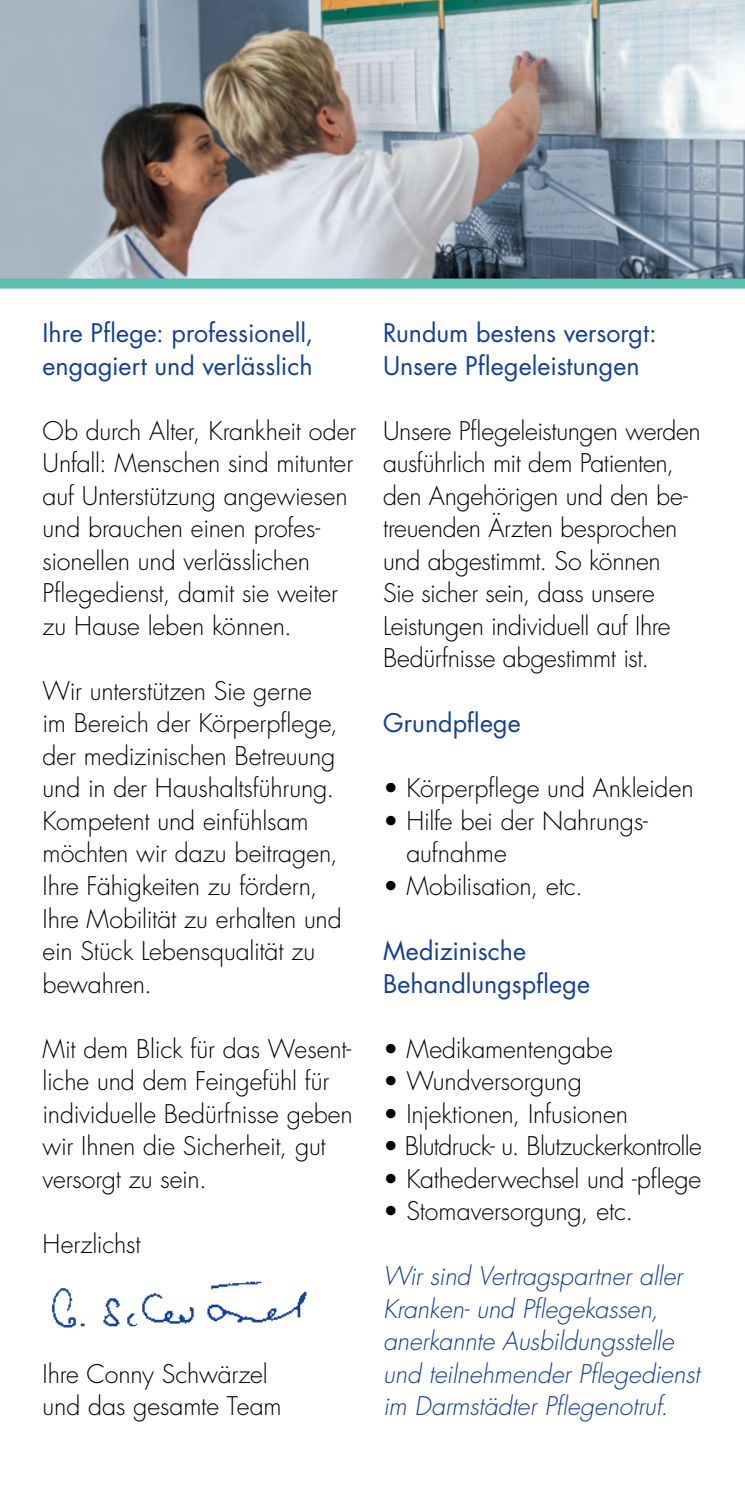
<style>
.page{position:relative;width:745px;height:1489px;background:#fff}
.page>*{position:absolute;margin:0;border:0;box-sizing:border-box;transform-origin:0 0}
.t1{font:300 25px/32.5px "Futura";letter-spacing:-.01em;color:#000}
.t2{font:25px/32.5px "Futura";color:#134094}
.t3{font:italic 300 25px/32.5px "Futura";letter-spacing:-.005em;color:#134094}
</style>
<div class="page">
<img style="left:0;top:0;width:744px;height:278px">
<div style="left:0;top:278px;width:744px;height:10px;background:#5bbdad"></div>
<img style="left:51px;top:1281px;width:256px;height:47px">
<p class="t2" style="left:43px;top:316px;width:272px">Ihre Pflege: professionell, engagiert und verlässlich</p>
<p class="t1" style="left:43px;top:414px;width:315px">Ob durch Alter, Krankheit oder<br>Unfall: Menschen sind mitunter auf Unterstützung angewiesen und brauchen einen profes&shy;sionellen und verlässlichen<br>Pflegedienst, damit sie weiter zu Hause leben können.</p>
<p class="t1" style="left:43px;top:674px;width:300px">Wir unterstützen Sie gerne<br>im Bereich der Körperpflege, der medizinischen Betreuung und in der Haushaltsführung.<br>Kompetent und einfühlsam möchten wir dazu beitragen,<br>Ihre Fähigkeiten zu fördern,<br>Ihre Mobilität zu erhalten und ein Stück Lebensqualität zu bewahren.</p>
<p class="t1" style="left:43px;top:1032px;width:311px">Mit dem Blick für das Wesent&shy;liche und dem Feingefühl für individuelle Bedürfnisse geben wir Ihnen die Sicherheit, gut versorgt zu sein.</p>
<p class="t1" style="left:43px;top:1227px;width:99px">Herzlichst</p>
<p class="t1" style="left:43px;top:1357px;width:240px">Ihre Conny Schwärzel und das gesamte Team</p>
<p class="t2" style="left:383px;top:316px;width:275px">Rundum bestens versorgt:<br>Unsere Pflegeleistungen</p>
<p class="t1" style="left:383px;top:414px;width:319px">Unsere Pflegeleistungen werden ausführlich mit dem Patienten, den Angehörigen und den be&shy;treuenden Ärzten besprochen und abgestimmt. So können<br>Sie sicher sein, dass unsere<br>Leistungen individuell auf Ihre<br>Bedürfnisse abgestimmt ist.</p>
<p class="t2" style="left:383px;top:706px;width:139px">Grundpflege</p>
<p class="t1" style="left:383px;top:772px;width:312px">• Körperpflege und Ankleiden</p>
<p class="t1" style="left:406px;top:804px;width:243px;text-indent:-23px">• Hilfe bei der Nahrungs&shy;aufnahme</p>
<p class="t1" style="left:383px;top:869px;width:201px">• Mobilisation, etc.</p>
<p class="t2" style="left:383px;top:934px;width:208px">Medizinische<br>Behandlungspflege</p>
<p class="t1" style="left:383px;top:1032px;width:231px">• Medikamentengabe</p>
<p class="t1" style="left:383px;top:1064px;width:200px">• Wundversorgung</p>
<p class="t1" style="left:383px;top:1097px;width:246px">• Injektionen, Infusionen</p>
<p class="t1" style="left:383px;top:1129px;width:320px">• Blutdruck- u. Blutzuckerkontrolle</p>
<p class="t1" style="left:383px;top:1162px;width:319px">• Kathederwechsel und -pflege</p>
<p class="t1" style="left:383px;top:1194px;width:251px">• Stomaversorgung, etc.</p>
<p class="t3" style="left:383px;top:1259px;width:318px">Wir sind Vertragspartner aller<br>Kranken- und Pflegekassen, anerkannte Ausbildungsstelle und teilnehmender Pflegedienst im Darmstädter Pflegenotruf.</p>
</div>
